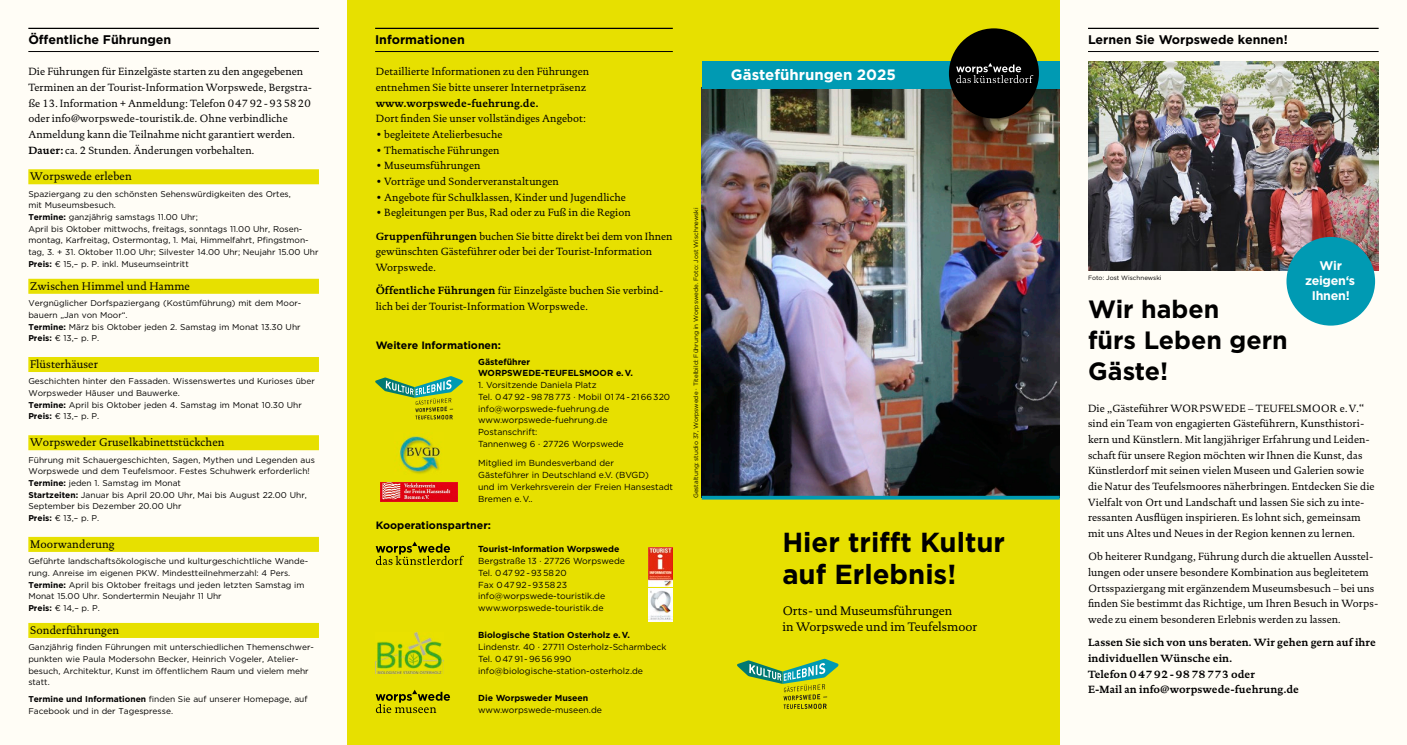
<style>
.page{position:relative;width:1407px;height:745px;background:#fff}
.page>*{position:absolute;margin:0;border:0;box-sizing:border-box;transform-origin:0 0}
.t1{font:700 27.5px/31.2px "Gotham";color:#000}
.t2{font:700 25px/31.2px "Gotham";color:#000}
.t3{font:700 15px "Gotham";color:#fff}
.t4{font:700 12.5px "Gotham";color:#000}
.t5{font:12.5px/15.6px "DTL Documenta TOT";color:#000}
.t6{font:700 12.5px/15px "Gotham";letter-spacing:-.02em;color:#fff;text-align:center}
.t7{font:11.25px "DTL Documenta TOT";letter-spacing:.01em;color:#000}
.t8{font:10.62px/15.6px "DTL Documenta TOT";letter-spacing:.005em;color:#000}
.t9{font:700 10.62px/15.6px "DTL Documenta TOT";letter-spacing:.005em;color:#000}
.t10{font:700 10.62px "Gotham";color:#000}
.t11{font:8.75px/11.8px "Gotham";color:#000}
.t12{font:700 8.75px/11.8px "Gotham";color:#000}
.t13{font:8.5px/11.8px "Gotham";color:#000}
.t14{font:6.25px "Gotham";letter-spacing:.005em;color:#000}
.s1{font-weight:700}
</style>
<div class="page">
<div style="left:0;top:0;width:1407px;height:744px;background:#fffdf6"></div>
<div style="left:347px;top:0;width:712px;height:744px;background:#e7e000"></div>
<img style="left:702px;top:89px;width:357px;height:406px">
<div style="left:702px;top:62px;width:357px;height:27px;background:#009ab3"></div>
<div style="left:949px;top:28px;width:90px;height:90px;background:#000;border-radius:50%"></div>
<svg style="left:956px;top:63px;width:77px;height:20px"></svg>
<svg style="left:702px;top:495px;width:357px;height:4px"></svg>
<hr style="left:1088px;top:28px;width:290px;height:1px;background:#000">
<hr style="left:1088px;top:51px;width:290px;height:1px;background:#000">
<div style="left:28px;top:169px;width:291px;height:15px;background:#e7e000"></div>
<div style="left:28px;top:278px;width:291px;height:15px;background:#e7e000"></div>
<div style="left:28px;top:357px;width:291px;height:15px;background:#e7e000"></div>
<div style="left:28px;top:435px;width:291px;height:15px;background:#e7e000"></div>
<div style="left:28px;top:536px;width:291px;height:15px;background:#e7e000"></div>
<div style="left:28px;top:622px;width:291px;height:15px;background:#e7e000"></div>
<hr style="left:28px;top:28px;width:291px;height:1px;background:#000">
<hr style="left:375px;top:28px;width:298px;height:1px;background:#000">
<hr style="left:28px;top:51px;width:291px;height:1px;background:#000">
<hr style="left:375px;top:51px;width:298px;height:1px;background:#000">
<img style="left:649px;top:547px;width:24px;height:39px">
<img style="left:649px;top:588px;width:24px;height:33px">
<svg style="left:376px;top:541px;width:88px;height:23px"></svg>
<svg style="left:376px;top:689px;width:74px;height:23px"></svg>
<img style="left:399px;top:436px;width:41px;height:38px">
<img style="left:380px;top:482px;width:78px;height:19px">
<img style="left:376px;top:632px;width:67px;height:41px">
<svg style="left:375px;top:376px;width:88px;height:43px"></svg>
<svg style="left:737px;top:658px;width:101px;height:50px"></svg>
<img style="left:1088px;top:61px;width:290px;height:210px">
<div style="left:1286px;top:237px;width:89px;height:88px;background:#009ab3;border-radius:50%"></div>
<p class="t4" style="left:28px;top:31px;width:145px">Öffentliche Führungen</p>
<p class="t4" style="left:375px;top:31px;width:91px">Informationen</p>
<p class="t8" style="left:376px;top:64px;width:215px">Detaillierte Informationen zu den Führungen entnehmen Sie bitte unserer Internetpräsenz</p>
<p class="t9" style="left:376px;top:95px;width:164px">www.worpswede-fuehrung.de.</p>
<p class="t8" style="left:376px;top:111px;width:212px">Dort finden Sie unser vollständiges Angebot:</p>
<p class="t8" style="left:376px;top:126px;width:128px">• begleitete Atelierbesuche</p>
<p class="t8" style="left:376px;top:142px;width:125px">• Thematische Führungen</p>
<p class="t8" style="left:376px;top:158px;width:106px">• Museumsführungen</p>
<p class="t8" style="left:376px;top:173px;width:185px">• Vorträge und Sonderveranstaltungen</p>
<p class="t8" style="left:376px;top:189px;width:252px">• Angebote für Schulklassen, Kinder und Jugendliche</p>
<p class="t8" style="left:376px;top:204px;width:257px">• Begleitungen per Bus, Rad oder zu Fuß in die Region</p>
<p class="t8" style="left:376px;top:228px;width:298px"><span class="s1">Gruppenführungen</span> buchen Sie bitte direkt bei dem von Ihnen gewünschten Gästeführer oder bei der Tourist-Information<br>Worpswede.</p>
<p class="t8" style="left:376px;top:283px;width:289px"><span class="s1">Öffentliche Führungen</span> für Einzelgäste buchen Sie verbind&shy;lich bei der Tourist-Information Worpswede.</p>
<p class="t10" style="left:376px;top:338px;width:127px">Weitere Informationen:</p>
<p class="t12" style="left:478px;top:355px;width:156px">Gästeführer<br>WORPSWEDE-TEUFELSMOOR e. V.</p>
<p class="t11" style="left:478px;top:379px;width:193px">1. Vorsitzende Daniela Platz<br>Tel. 0 47 92 - 98 78 773 · Mobil 01 74 - 21 66 320 info@worpswede-fuehrung.de www.worpswede-fuehrung.de<br>Postanschrift:<br>Tannenweg 6 · 27726 Worpswede</p>
<p class="t11" style="left:478px;top:457px;width:196px">Mitglied im Bundesverband der<br>Gästeführer in Deutschland e.V. (BVGD)<br>und im Verkehrsverein der Freien Hansestadt<br>Bremen e. V..</p>
<p class="t10" style="left:376px;top:518px;width:117px">Kooperationspartner:</p>
<p class="t12" style="left:478px;top:543px;width:143px">Tourist-Information Worpswede</p>
<p class="t11" style="left:478px;top:554px;width:148px">Bergstraße 13 · 27726 Worpswede<br>Tel. 0 47 92 - 93 58 20<br>Fax 0 47 92 - 93 58 23 info@worpswede-touristik.de www.worpswede-touristik.de</p>
<p class="t12" style="left:478px;top:629px;width:153px">Biologische Station Osterholz e. V.</p>
<p class="t11" style="left:478px;top:640px;width:190px">Lindenstr. 40 · 27711 Osterholz-Scharmbeck<br>Tel. 0 47 91 - 96 56 990 info@biologische-station-osterholz.de</p>
<p class="t12" style="left:478px;top:691px;width:112px">Die Worpsweder Museen</p>
<p class="t11" style="left:478px;top:703px;width:125px">www.worpswede-museen.de</p>
<p class="t8" style="left:28px;top:64px;width:285px">Die Führungen für Einzelgäste starten zu den angegebenen Terminen an der Tourist-Information Worpswede, Bergstra&shy;ße 13. Information + Anmeldung: Telefon 04792-935820 oder info@worpswede-touristik.de. Ohne verbindliche Anmeldung kann die Teilnahme nicht garantiert werden.<br><span class="s1">Dauer:</span> ca. 2 Stunden. Änderungen vorbehalten.</p>
<p class="t7" style="left:30px;top:170px;width:103px">Worpswede erleben</p>
<p class="t13" style="left:28px;top:187px;width:292px">Spaziergang zu den schönsten Sehenswürdigkeiten des Ortes,<br>mit Museumsbesuch.<br><span class="s1">Termine:</span> ganzjährig samstags 11.00 Uhr;<br>April bis Oktober mittwochs, freitags, sonntags 11.00 Uhr, Rosen&shy;montag, Karfreitag, Ostermontag, 1. Mai, Himmelfahrt, Pfingstmon&shy;tag, 3. + 31. Oktober 11.00 Uhr; Silvester 14.00 Uhr; Neujahr 15.00 Uhr <span class="s1">Preis:</span> € 15,– p. P. inkl. Museumseintritt</p>
<p class="t7" style="left:30px;top:279px;width:161px">Zwischen Himmel und Hamme</p>
<p class="t13" style="left:28px;top:297px;width:274px">Vergnüglicher Dorfspaziergang (Kostümführung) mit dem Moor&shy;bauern „Jan von Moor“.<br><span class="s1">Termine:</span> März bis Oktober jeden 2. Samstag im Monat 13.30 Uhr <span class="s1">Preis:</span> € 13,– p. P.</p>
<p class="t7" style="left:30px;top:357px;width:69px">Flüsterhäuser</p>
<p class="t13" style="left:28px;top:375px;width:288px">Geschichten hinter den Fassaden. Wissenswertes und Kurioses über Worpsweder Häuser und Bauwerke.<br><span class="s1">Termine:</span> April bis Oktober jeden 4. Samstag im Monat 10.30 Uhr <span class="s1">Preis:</span> € 13,– p. P.</p>
<p class="t7" style="left:30px;top:435px;width:196px">Worpsweder Gruselkabinettstückchen</p>
<p class="t13" style="left:28px;top:453px;width:288px">Führung mit Schauergeschichten, Sagen, Mythen und Legenden aus Worpswede und dem Teufelsmoor. Festes Schuhwerk erforderlich!<br><span class="s1">Termine:</span> jeden 1. Samstag im Monat<br><span class="s1">Startzeiten:</span> Januar bis April 20.00 Uhr, Mai bis August 22.00 Uhr, September bis Dezember 20.00 Uhr<br><span class="s1">Preis:</span> € 13,– p. P.</p>
<p class="t7" style="left:30px;top:537px;width:86px">Moorwanderung</p>
<p class="t13" style="left:28px;top:554px;width:281px">Geführte landschaftsökologische und kulturgeschichtliche Wande&shy;rung. Anreise im eigenen PKW. Mindestteilnehmerzahl: 4 Pers.<br><span class="s1">Termine:</span> April bis Oktober freitags und jeden letzten Samstag im Monat 15.00 Uhr. Sondertermin Neujahr 11 Uhr<br><span class="s1">Preis:</span> € 14,– p. P.</p>
<p class="t7" style="left:30px;top:623px;width:91px">Sonderführungen</p>
<p class="t13" style="left:28px;top:640px;width:287px">Ganzjährig finden Führungen mit unterschiedlichen Themenschwer&shy;punkten wie Paula Modersohn Becker, Heinrich Vogeler, Atelier&shy;besuch, Architektur, Kunst im öffentlichem Raum und vielem mehr statt.</p>
<p class="t13" style="left:28px;top:692px;width:281px"><span class="s1">Termine und Informationen</span> finden Sie auf unserer Homepage, auf<br>Facebook und in der Tagespresse.</p>
<p class="t14" style="left:692px;top:498px;width:292px;rotate:-90deg">Gestaltung: studio 37, Worpswede · Titelbild: Führung in Worpswede. Foto: Jost Wischnewski</p>
<h3 class="t3" style="left:731px;top:64px;width:166px">Gästeführungen 2025</h3>
<h1 class="t1" style="left:782px;top:526px;width:224px">Hier trifft Kultur auf Erlebnis!</h1>
<p class="t5" style="left:782px;top:602px;width:196px">Orts- und Museumsführungen<br>in Worpswede und im Teufelsmoor</p>
<p class="t4" style="left:1088px;top:31px;width:201px">Lernen Sie Worpswede kennen!</p>
<p class="t6" style="left:1305px;top:258px;width:52px">Wir zeigen‘s<br>Ihnen!</p>
<p class="t14" style="left:1088px;top:273px;width:75px">Foto: Jost Wischnewski</p>
<h2 class="t2" style="left:1088px;top:293px;width:201px">Wir haben<br>fürs Leben gern<br>Gäste!</h2>
<p class="t8" style="left:1088px;top:400px;width:288px">Die „Gästeführer WORPSWEDE – TEUFELSMOOR e.V.“ sind ein Team von engagierten Gästeführern, Kunsthistori&shy;kern und Künstlern. Mit langjähriger Erfahrung und Leiden&shy;schaft für unsere Region möchten wir Ihnen die Kunst, das Künstlerdorf mit seinen vielen Museen und Galerien sowie die Natur des Teufelsmoores näherbringen. Entdecken Sie die Vielfalt von Ort und Landschaft und lassen Sie sich zu inte&shy;ressanten Ausflügen inspirieren. Es lohnt sich, gemeinsam mit uns Altes und Neues in der Region kennen zu lernen.</p>
<p class="t8" style="left:1088px;top:548px;width:292px">Ob heiterer Rundgang, Führung durch die aktuellen Ausstel&shy;lungen oder unsere besondere Kombination aus begleitetem Ortsspaziergang mit ergänzendem Museumsbesuch – bei uns finden Sie bestimmt das Richtige, um Ihren Besuch in Worps&shy;wede zu einem besonderen Erlebnis werden zu lassen.</p>
<p class="t9" style="left:1088px;top:634px;width:289px">Lassen Sie sich von uns beraten. Wir gehen gern auf ihre individuellen Wünsche ein.<br>Telefon 04792-9878773 oder<br>E-Mail an info@worpswede-fuehrung.de</p>
</div>
